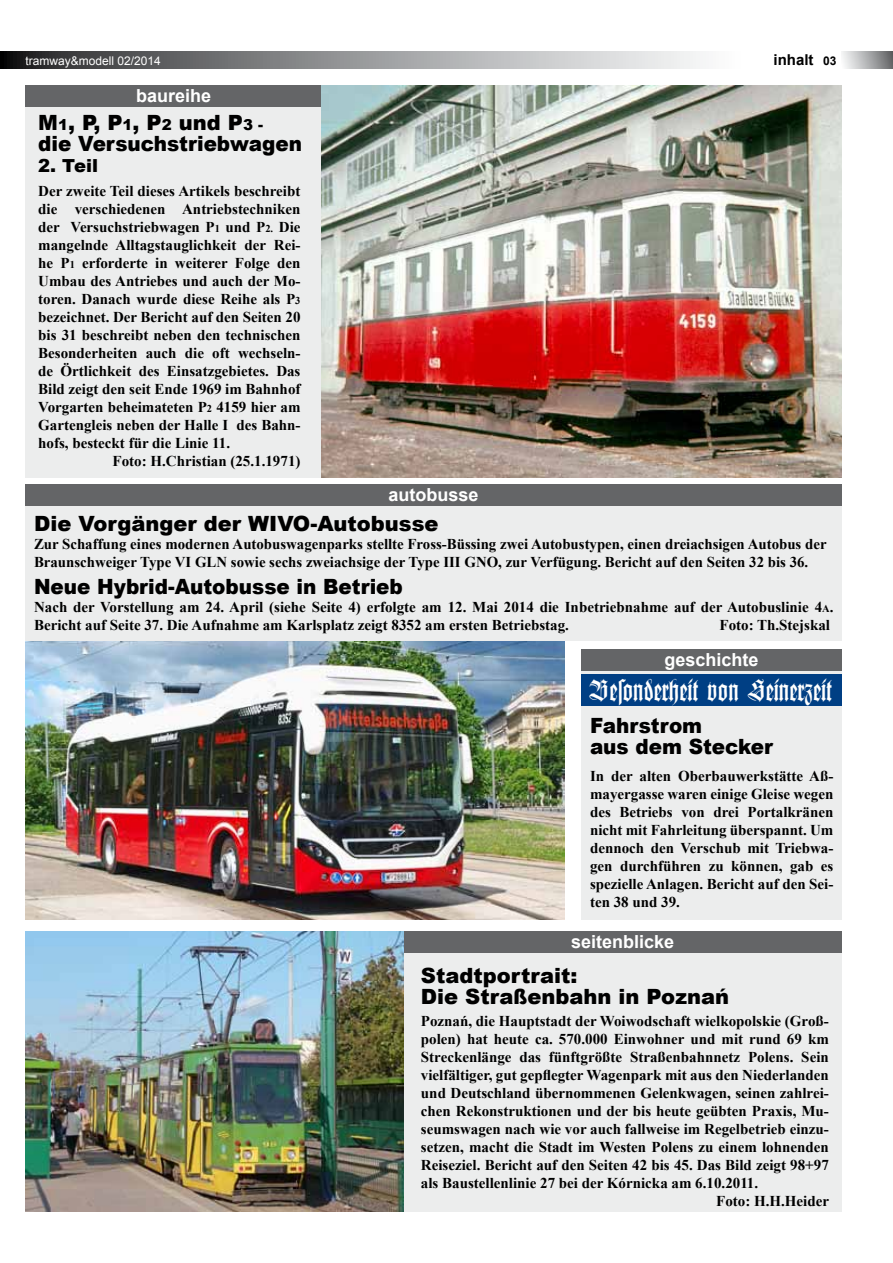
<style>
.page{position:relative;width:893px;height:1263px;background:#fff}
.page>*{position:absolute;margin:0;border:0;box-sizing:border-box;transform-origin:0 0}
.t1{font:31.5px "Becke r Fraktur Regular";color:#fff;scale:.93 1}
.t2{font:900 21px/21px "Arial";color:#000}
.t3{font:900 21px/21px "Arial";color:#000;scale:.95 1}
.t4{font:700 18px "Arial";color:#fff}
.t5{font:900 18px "Arial";color:#000}
.t6{font:700 15px/18px "Times New Roman";color:#000}
.t7{font:700 15px "Arial";color:#000}
.t8{font:12px "Arial";color:#fff}
.s1{color:#fff}
.s2{font-size:12px}
.s3{font-size:15px}
.s4{font-size:10.5px}
</style>
<div class="page">
<img style="left:26px;top:641px;width:538px;height:278px">
<div style="left:581px;top:670px;width:261px;height:250px;background:#eceded"></div>
<div style="left:842px;top:51px;width:51px;height:17px;background:linear-gradient(to right,#fafbfb,#636466)"></div>
<svg style="left:0;top:51px;width:700px;height:17px;background:#909193"></svg>
<div style="left:404px;top:951px;width:438px;height:261px;background:#eceded"></div>
<div style="left:26px;top:506px;width:816px;height:135px;background:#eceded"></div>
<div style="left:26px;top:106px;width:296px;height:372px;background:#eceded"></div>
<div style="left:404px;top:931px;width:438px;height:22px;background:#646567"></div>
<div style="left:581px;top:649px;width:261px;height:21px;background:#646567"></div>
<div style="left:581px;top:675px;width:261px;height:31px;background:#003f84"></div>
<div style="left:25px;top:85px;width:297px;height:21px;background:#646567"></div>
<div style="left:26px;top:484px;width:816px;height:21px;background:#646567"></div>
<img style="left:322px;top:85px;width:520px;height:393px">
<img style="left:26px;top:931px;width:378px;height:281px">
<p class="t8" style="left:26px;top:53px;width:137px">tramway&amp;modell 02/2014</p>
<p class="t7" style="left:769px;top:50px;width:69px"><span class="s1">i</span>inhalt <span class="s2">03</span></p>
<p class="t4" style="left:136px;top:83px;width:77px">baureihe</p>
<h2 class="t2" style="left:38px;top:111px;width:265px">M<span class="s3">1</span>, P, P<span class="s3">1</span>, P<span class="s3">2</span> und P<span class="s3">3 -<br></span>die Versuchstriebwagen</h2>
<p class="t5" style="left:38px;top:152px;width:61px">2. Teil</p>
<p class="t6" style="left:38px;top:181px;width:264px">Der zweite Teil dieses Artikels beschreibt</p>
<p class="t6" style="left:38px;top:199px;width:264px">die verschiedenen Antriebstechniken</p>
<p class="t6" style="left:38px;top:217px;width:264px">der Versuchstriebwagen P<span class="s4">1</span> und P<span class="s4">2.</span> Die</p>
<p class="t6" style="left:38px;top:235px;width:264px">mangelnde Alltagstauglichkeit der Rei-</p>
<p class="t6" style="left:38px;top:253px;width:264px">he P<span class="s4">1</span> erforderte in weiterer Folge den</p>
<p class="t6" style="left:38px;top:271px;width:264px">Umbau des Antriebes und auch der Mo-</p>
<p class="t6" style="left:38px;top:289px;width:264px">toren. Danach wurde diese Reihe als P<span class="s4">3</span></p>
<p class="t6" style="left:38px;top:307px;width:264px">bezeichnet. Der Bericht auf den Seiten 20</p>
<p class="t6" style="left:38px;top:325px;width:264px">bis 31 beschreibt neben den technischen</p>
<p class="t6" style="left:38px;top:343px;width:264px">Besonderheiten auch die oft wechseln-</p>
<p class="t6" style="left:38px;top:361px;width:264px">de Örtlichkeit des Einsatzgebietes. Das</p>
<p class="t6" style="left:38px;top:379px;width:264px">Bild zeigt den seit Ende 1969 im Bahnhof</p>
<p class="t6" style="left:38px;top:397px;width:264px">Vorgarten beheimateten P<span class="s4">2</span> 4159 hier am</p>
<p class="t6" style="left:38px;top:415px;width:264px">Gartengleis neben der Halle I des Bahn-</p>
<p class="t6" style="left:38px;top:433px;width:193px">hofs, besteckt für die Linie 11.</p>
<p class="t6" style="left:113px;top:451px;width:189px">Foto: H.Christian (25.1.1971)</p>
<p class="t4" style="left:389px;top:483px;width:92px">autobusse</p>
<h2 class="t2" style="left:34px;top:512px;width:406px">Die Vorgänger der WIVO-Autobusse</h2>
<p class="t6" style="left:34px;top:535px;width:794px">Zur Schaffung eines modernen Autobuswagenparks stellte Fross-Büssing zwei Autobustypen, einen dreiachsigen Autobus der<br>Braunschweiger Type VI GLN sowie sechs zweiachsige der Type III GNO, zur Verfügung. Bericht auf den Seiten 32 bis 36.</p>
<h2 class="t3" style="left:34px;top:575px;width:390px">Neue Hybrid-Autobusse in Betrieb</h2>
<p class="t6" style="left:34px;top:598px;width:801px">Nach der Vorstellung am 24. April (siehe Seite 4) erfolgte am 12. Mai 2014 die Inbetriebnahme auf der Autobuslinie 4<span class="s4">A</span>.<br>Bericht auf Seite 37. Die Aufnahme am Karlsplatz zeigt 8352 am ersten Betriebstag.</p>
<p class="t6" style="left:720px;top:616px;width:112px">Foto: Th.Stejskal</p>
<p class="t4" style="left:664px;top:647px;width:96px">geschichte</p>
<h1 class="t1" style="left:590px;top:674px;width:262px">Besonderheit von Seinerzeit</h1>
<h2 class="t3" style="left:590px;top:714px;width:194px">Fahrstrom<br>aus dem Stecker</h2>
<p class="t6" style="left:590px;top:767px;width:245px;text-align:justify">In der alten Oberbauwerkstätte Aß&shy;mayergasse waren einige Gleise wegen des Betriebs von drei Portalkränen nicht mit Fahrleitung überspannt. Um dennoch den Verschub mit Triebwa&shy;gen durchführen zu können, gab es spezielle Anlagen. Bericht auf den Sei&shy;ten 38 und 39.</p>
<p class="t4" style="left:571px;top:930px;width:105px">seitenblicke</p>
<h2 class="t2" style="left:421px;top:964px;width:310px">Stadtportrait:<br>Die Straßenbahn in Poznań</h2>
<p class="t6" style="left:421px;top:1012px;width:409px">Poznań, die Hauptstadt der Woiwodschaft wielkopolskie (Groß-</p>
<p class="t6" style="left:421px;top:1030px;width:409px">polen) hat heute ca. 570.000 Einwohner und mit rund 69 km</p>
<p class="t6" style="left:421px;top:1048px;width:409px">Streckenlänge das fünftgrößte Straßenbahnnetz Polens. Sein</p>
<p class="t6" style="left:421px;top:1066px;width:409px">vielfältiger, gut gepflegter Wagenpark mit aus den Niederlanden</p>
<p class="t6" style="left:421px;top:1084px;width:409px">und Deutschland übernommenen Gelenkwagen, seinen zahlrei-</p>
<p class="t6" style="left:421px;top:1102px;width:409px">chen Rekonstruktionen und der bis heute geübten Praxis, Mu-</p>
<p class="t6" style="left:421px;top:1120px;width:409px">seumswagen nach wie vor auch fallweise im Regelbetrieb einzu-</p>
<p class="t6" style="left:421px;top:1138px;width:409px">setzen, macht die Stadt im Westen Polens zu einem lohnenden</p>
<p class="t6" style="left:421px;top:1156px;width:409px">Reiseziel. Bericht auf den Seiten 42 bis 45. Das Bild zeigt 98+97</p>
<p class="t6" style="left:421px;top:1174px;width:339px">als Baustellenlinie 27 bei der Kórnicka am 6.10.2011.</p>
<p class="t6" style="left:716px;top:1192px;width:114px">Foto: H.H.Heider</p>
</div>
